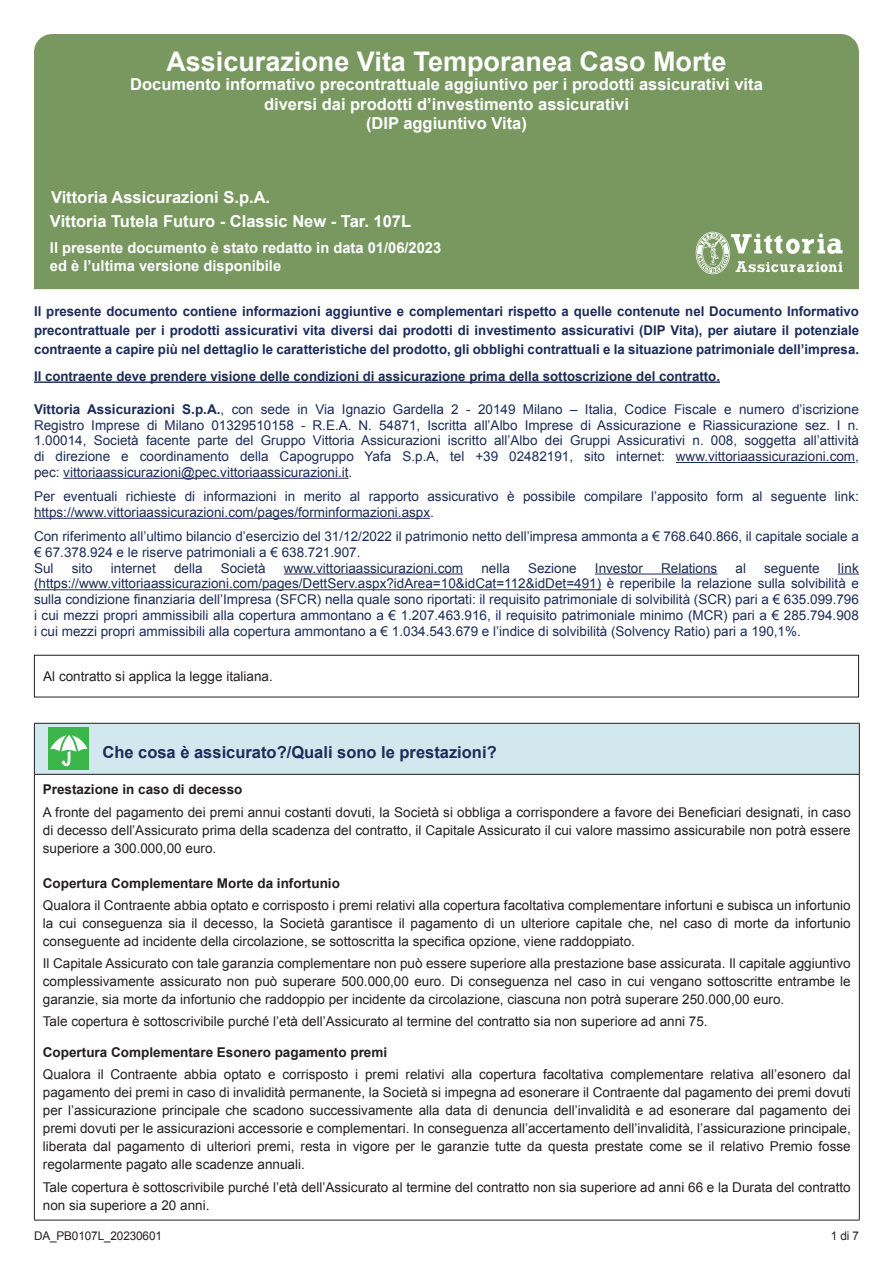
<style>
.page{position:relative;width:893px;height:1263px;background:#fff}
.page>*{position:absolute;margin:0;border:0;box-sizing:border-box;transform-origin:0 0}
.t1{font:700 27px "Arial";color:#fff}
.t2{font:700 16.5px/19.5px "Arial";color:#fff;text-align:center}
.t3{font:700 16.5px "Arial";color:#1c2c59}
.t4{font:700 15px/18px "Arial";color:#fff}
.t5{font:13.5px/18px "Arial";color:#231f20;text-align:justify}
.t6{font:13.5px/15.8px "Arial";color:#1c2c59;text-align:justify}
.t7{font:700 13.5px/18.8px "Arial";color:#1c2c59;text-align:justify}
.t8{font:700 13.5px "Arial";color:#231f20}
.t9{font:12px "Arial";letter-spacing:-.01em;color:#231f20}
.s1{font-weight:700}
</style>
<div class="page">
<div style="left:34px;top:723px;width:825px;height:51px;background:#d0e8ee"></div>
<hr style="left:34px;top:723px;width:826px;height:1px;background:#231f20">
<hr style="left:34px;top:724px;width:1px;height:50px;background:#231f20">
<hr style="left:859px;top:724px;width:1px;height:50px;background:#231f20">
<hr style="left:34px;top:774px;width:826px;height:1px;background:#231f20">
<hr style="left:34px;top:775px;width:1px;height:445px;background:#231f20">
<hr style="left:859px;top:775px;width:1px;height:445px;background:#231f20">
<hr style="left:34px;top:1220px;width:826px;height:1px;background:#231f20">
<div style="left:48px;top:727px;width:41px;height:43px;background:#3ab54a"></div>
<svg style="left:50px;top:731px;width:38px;height:35px"></svg>
<div style="left:34px;top:655px;width:825px;height:42px;border:1px solid #231f20"></div>
<hr style="left:34px;top:381px;width:686px;height:2px;background:#1c2c59">
<div style="left:34px;top:34px;width:825px;height:255px;background:#789860"></div>
<svg style="left:696px;top:232px;width:146px;height:42px"></svg>
<hr style="left:676px;top:462px;width:179px;height:1px;background:#1c2c59">
<hr style="left:63px;top:478px;width:286px;height:1px;background:#1c2c59">
<hr style="left:34px;top:518px;width:396px;height:1px;background:#1c2c59">
<hr style="left:284px;top:573px;width:179px;height:1px;background:#1c2c59">
<hr style="left:595px;top:573px;width:122px;height:1px;background:#1c2c59">
<svg style="left:838px;top:573px;width:21px;height:1px"></svg>
<hr style="left:34px;top:589px;width:567px;height:1px;background:#1c2c59">
<h1 class="t1" style="left:166px;top:43px;width:562px">Assicurazione Vita Temporanea Caso Morte</h1>
<p class="t2" style="left:130px;top:75px;width:634px">Documento informativo precontrattuale aggiuntivo per i prodotti assicurativi vita diversi dai prodotti d’investimento assicurativi<br>(DIP aggiuntivo Vita)</p>
<p class="t2" style="left:50px;top:186px;width:363px;line-height:23.4px;text-align:left">Vittoria Assicurazioni S.p.A.<br>Vittoria Tutela Futuro - Classic New - Tar. 107L</p>
<p class="t4" style="left:50px;top:239px;width:393px">Il presente documento è stato redatto in data 01/06/2023 ed è l’ultima versione disponibile</p>
<p class="t7" style="left:34px;top:302px;width:826px">Il presente documento contiene informazioni aggiuntive e complementari rispetto a quelle contenute nel Documento Informativo precontrattuale per i prodotti assicurativi vita diversi dai prodotti di investimento assicurativi (DIP Vita), per aiutare il potenziale contraente a capire più nel dettaglio le caratteristiche del prodotto, gli obblighi contrattuali e la situazione patrimoniale dell’impresa.</p>
<p class="t7" style="left:34px;top:367px;width:687px">Il contraente deve prendere visione delle condizioni di assicurazione prima della sottoscrizione del contratto.</p>
<p class="t6" style="left:34px;top:401px;width:826px"><span class="s1">Vittoria Assicurazioni S.p.A.</span>, con sede in Via Ignazio Gardella 2 - 20149 Milano – Italia, Codice Fiscale e numero d’iscrizione Registro Imprese di Milano 01329510158 - R.E.A. N. 54871, Iscritta all’Albo Imprese di Assicurazione e Riassicurazione sez. I n.<br>1.00014, Società facente parte del Gruppo Vittoria Assicurazioni iscritto all’Albo dei Gruppi Assicurativi n. 008, soggetta all’attività di direzione e coordinamento della Capogruppo Yafa S.p.A, tel +39 02482191, sito internet: www.vittoriaassicurazioni.com, pec: vittoriaassicurazioni@pec.vittoriaassicurazioni.it.</p>
<p class="t6" style="left:34px;top:489px;width:826px">Per eventuali richieste di informazioni in merito al rapporto assicurativo è possibile compilare l’apposito form al seguente link: https://www.vittoriaassicurazioni.com/pages/forminformazioni.aspx.</p>
<p class="t6" style="left:34px;top:529px;width:826px;text-align:left">Con riferimento all’ultimo bilancio d’esercizio del 31/12/2022 il patrimonio netto dell’impresa ammonta a € 768.640.866, il capitale sociale a € 67.378.924 e le riserve patrimoniali a € 638.721.907.<br>Sul</p>
<p class="t6" style="left:72px;top:560px;width:23px">sito</p>
<p class="t6" style="left:111px;top:560px;width:47px">internet</p>
<p class="t6" style="left:174px;top:560px;width:30px">della</p>
<p class="t6" style="left:221px;top:560px;width:47px">Società</p>
<p class="t6" style="left:284px;top:560px;width:181px">www.vittoriaassicurazioni.com</p>
<p class="t6" style="left:481px;top:560px;width:30px">nella</p>
<p class="t6" style="left:528px;top:560px;width:50px">Sezione</p>
<p class="t6" style="left:595px;top:560px;width:50px">Investor</p>
<p class="t6" style="left:661px;top:560px;width:58px">Relations</p>
<p class="t6" style="left:736px;top:560px;width:12px">al</p>
<p class="t6" style="left:764px;top:560px;width:57px">seguente</p>
<p class="t6" style="left:34px;top:560px;width:826px;text-indent:804px">link (https://www.vittoriaassicurazioni.com/pages/DettServ.aspx?idArea=10&amp;idCat=112&amp;idDet=491) è reperibile la relazione sulla solvibilità e sulla condizione finanziaria dell’Impresa (SFCR) nella quale sono riportati: il requisito patrimoniale di solvibilità (SCR) pari a € 635.099.796 i cui mezzi propri ammissibili alla copertura ammontano a € 1.207.463.916, il requisito patrimoniale minimo (MCR) pari a € 285.794.908 i cui mezzi propri ammissibili alla copertura ammontano a € 1.034.543.679 e l’indice di solvibilità (Solvency Ratio) pari a 190,1%.</p>
<p class="t5" style="left:43px;top:667px;width:231px">Al contratto si applica la legge italiana.</p>
<p class="t3" style="left:102px;top:741px;width:396px">Che cosa è assicurato?/Quali sono le prestazioni?</p>
<p class="t8" style="left:43px;top:781px;width:201px">Prestazione in caso di decesso</p>
<p class="t5" style="left:43px;top:803px;width:809px">A fronte del pagamento dei premi annui costanti dovuti, la Società si obbliga a corrispondere a favore dei Beneficiari designati, in caso di decesso dell’Assicurato prima della scadenza del contratto, il Capitale Assicurato il cui valore massimo assicurabile non potrà essere superiore a 300.000,00 euro.</p>
<p class="t8" style="left:43px;top:874px;width:299px">Copertura Complementare Morte da infortunio</p>
<p class="t5" style="left:43px;top:896px;width:809px">Qualora il Contraente abbia optato e corrisposto i premi relativi alla copertura facoltativa complementare infortuni e subisca un infortunio la cui conseguenza sia il decesso, la Società garantisce il pagamento di un ulteriore capitale che, nel caso di morte da infortunio conseguente ad incidente della circolazione, se sottoscritta la specifica opzione, viene raddoppiato.</p>
<p class="t5" style="left:43px;top:954px;width:809px">Il Capitale Assicurato con tale garanzia complementare non può essere superiore alla prestazione base assicurata. Il capitale aggiuntivo complessivamente assicurato non può superare 500.000,00 euro. Di conseguenza nel caso in cui vengano sottoscritte entrambe le garanzie, sia morte da infortunio che raddoppio per incidente da circolazione, ciascuna non potrà superare 250.000,00 euro.</p>
<p class="t5" style="left:43px;top:1013px;width:666px">Tale copertura è sottoscrivibile purché l’età dell’Assicurato al termine del contratto sia non superiore ad anni 75.</p>
<p class="t8" style="left:43px;top:1043px;width:346px">Copertura Complementare Esonero pagamento premi</p>
<p class="t5" style="left:43px;top:1066px;width:809px">Qualora il Contraente abbia optato e corrisposto i premi relativi alla copertura facoltativa complementare relativa all’esonero dal pagamento dei premi in caso di invalidità permanente, la Società si impegna ad esonerare il Contraente dal pagamento dei premi dovuti per l’assicurazione principale che scadono successivamente alla data di denuncia dell’invalidità e ad esonerare dal pagamento dei premi dovuti per le assicurazioni accessorie e complementari. In conseguenza all’accertamento dell’invalidità, l’assicurazione principale, liberata dal pagamento di ulteriori premi, resta in vigore per le garanzie tutte da questa prestate come se il relativo Premio fosse regolarmente pagato alle scadenze annuali.</p>
<p class="t5" style="left:43px;top:1178px;width:809px">Tale copertura è sottoscrivibile purché l’età dell’Assicurato al termine del contratto non sia superiore ad anni 66 e la Durata del contratto non sia superiore a 20 anni.</p>
<p class="t9" style="left:34px;top:1228px;width:129px">DA_PB0107L_20230601</p>
<p class="t9" style="left:831px;top:1228px;width:30px">1 di 7</p>
</div>
